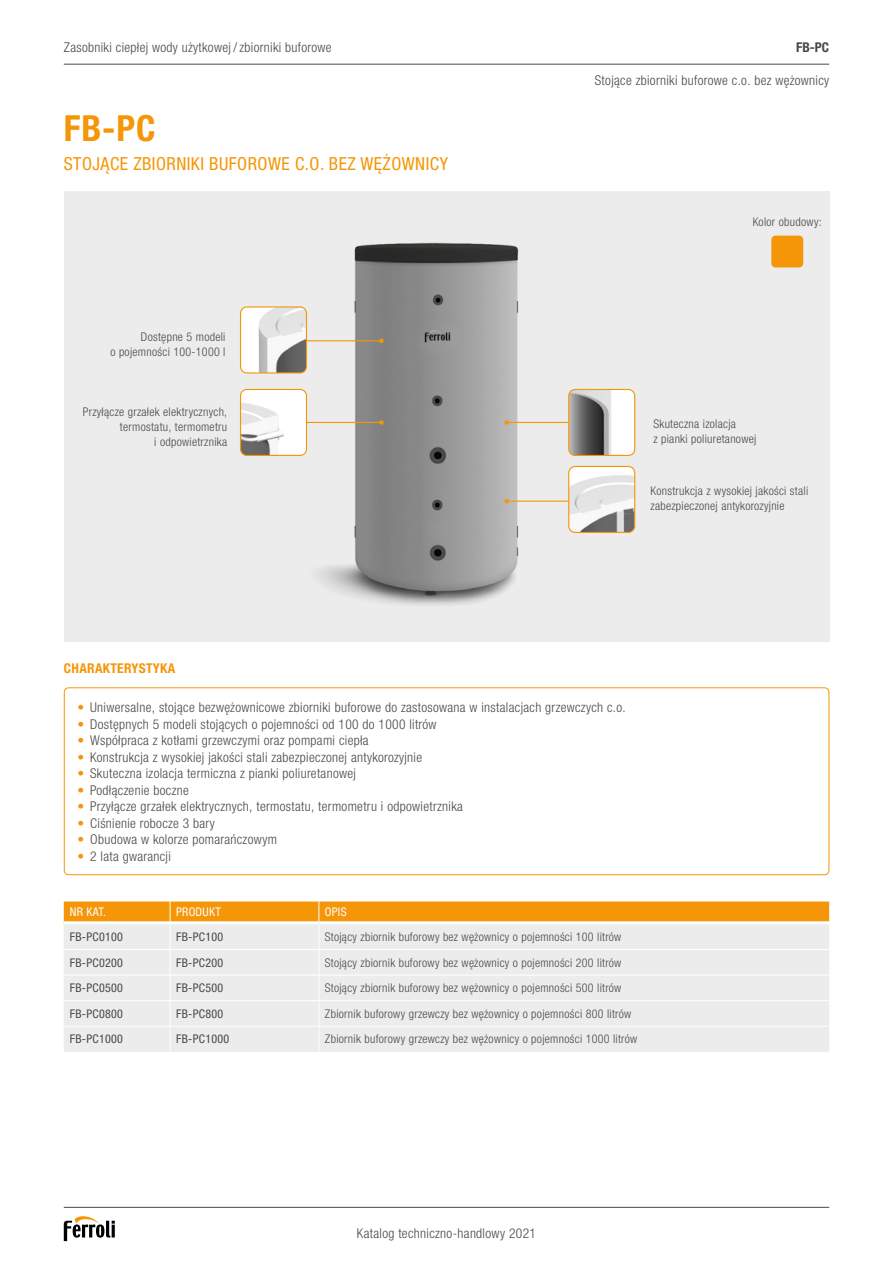
<style>
.page{position:relative;width:893px;height:1263px;background:#fff}
.page>*{position:absolute;margin:0;border:0;box-sizing:border-box;transform-origin:0 0}
.t1{font:700 condensed 36px "Helvetica Neue LTW1 G";color:#f49608}
.t2{font:condensed 18px "Helvetica Neue LTW1 G";letter-spacing:.025em;color:#f49608}
.t3{font:300 condensed 13.5px "Helvetica Neue LTW1 G";letter-spacing:.025em;color:#484847}
.t4{font:700 condensed 13.5px "Helvetica Neue LTW1 G";letter-spacing:.025em;color:#f49608}
.t5{font:700 condensed 13.5px "Helvetica Neue LTW1 G";color:#484847}
.t6{font:300 condensed 12px/15px "Helvetica Neue LTW1 G";letter-spacing:.025em;color:#484847;text-align:right}
.t7{font:condensed 12px "Helvetica Neue LTW1 G";letter-spacing:.025em;color:#484847}
.t8{font:condensed 12px "Helvetica Neue LTW1 G";letter-spacing:.025em;color:#fff}
.s1{color:#f49608}
</style>
<div class="page">
<svg style="left:64px;top:901px;width:765px;height:151px;background:#eee1cf"></svg>
<hr style="left:64px;top:1207px;width:765px;height:1px;background:#484847">
<svg style="left:64px;top:1216px;width:51px;height:25px"></svg>
<hr style="left:64px;top:64px;width:765px;height:1px;background:#484847">
<div style="left:64px;top:191px;width:765px;height:451px;background:#ececec"></div>
<img style="left:271px;top:242px;width:327px;height:363px">
<div style="left:64px;top:687px;width:765px;height:188px;border:1px solid #f49608;border-radius:4px"></div>
<hr style="left:507px;top:422px;width:68px;height:1px;background:#f49608">
<svg style="left:504px;top:420px;width:5px;height:5px"></svg>
<hr style="left:283px;top:422px;width:98px;height:1px;background:#f49608">
<svg style="left:379px;top:420px;width:5px;height:5px"></svg>
<hr style="left:507px;top:501px;width:66px;height:1px;background:#f49608">
<svg style="left:504px;top:499px;width:5px;height:4px"></svg>
<hr style="left:288px;top:340px;width:93px;height:1px;background:#f49608">
<svg style="left:379px;top:339px;width:5px;height:4px"></svg>
<img style="left:569px;top:466px;width:66px;height:66px">
<div style="left:568px;top:466px;width:67px;height:67px;border:1px solid #f49608;border-radius:6px"></div>
<img style="left:241px;top:307px;width:65px;height:66px">
<div style="left:240px;top:306px;width:67px;height:67px;border:1px solid #f49608;border-radius:6px"></div>
<img style="left:242px;top:389px;width:64px;height:66px">
<div style="left:240px;top:389px;width:67px;height:67px;border:1px solid #f49608;border-radius:6px"></div>
<div style="left:569px;top:389px;width:66px;height:66px;background:#fff;border-radius:6px"></div>
<img style="left:569px;top:389px;width:42px;height:66px">
<div style="left:568px;top:389px;width:67px;height:67px;border:1px solid #f49608;border-radius:6px"></div>
<div style="left:771px;top:236px;width:32px;height:31px;background:#f49608;border-radius:4px"></div>
<p class="t3" style="left:64px;top:40px;width:269px">Zasobniki ciepłej wody użytkowej /zbiorniki buforowe</p>
<h1 class="t1" style="left:64px;top:106px;width:93px">FB-PC</h1>
<h2 class="t2" style="left:64px;top:153px;width:386px">STOJĄCE ZBIORNIKI BUFOROWE C.O. BEZ WĘŻOWNICY</h2>
<p class="t6" style="left:110px;top:329px;width:117px">Dostępne 5 modeli<br>o pojemności 100-1000 l</p>
<p class="t5" style="left:796px;top:39px;width:35px">FB-PC</p>
<p class="t3" style="left:595px;top:72px;width:236px">Stojące zbiorniki buforowe c.o. bez wężownicy</p>
<p class="t6" style="left:753px;top:214px;width:70px">Kolor obudowy:</p>
<p class="t6" style="left:83px;top:405px;width:146px">Przyłącze grzałek elektrycznych, termostatu, termometru<br>i odpowietrznika</p>
<p class="t6" style="left:653px;top:416px;width:104px;text-align:left">Skuteczna izolacja<br>z pianki poliuretanowej</p>
<p class="t6" style="left:651px;top:484px;width:159px;text-align:left">Konstrukcja z wysokiej jakości stali zabezpieczonej antykorozyjnie</p>
<p class="t4" style="left:64px;top:660px;width:113px">CHARAKTERYSTYKA</p>
<p class="t3" style="left:77px;top:699px;width:550px"><span class="s1">•</span> Uniwersalne, stojące bezwężownicowe zbiorniki buforowe do zastosowana w instalacjach grzewczych c.o.</p>
<p class="t3" style="left:77px;top:716px;width:361px"><span class="s1">•</span> Dostępnych 5 modeli stojących o pojemności od 100 do 1000 litrów</p>
<p class="t3" style="left:77px;top:732px;width:293px"><span class="s1">•</span> Współpraca z kotłami grzewczymi oraz pompami ciepła</p>
<p class="t3" style="left:77px;top:749px;width:346px"><span class="s1">•</span> Konstrukcja z wysokiej jakości stali zabezpieczonej antykorozyjnie</p>
<p class="t3" style="left:77px;top:765px;width:280px"><span class="s1">•</span> Skuteczna izolacja termiczna z pianki poliuretanowej</p>
<p class="t3" style="left:77px;top:782px;width:113px"><span class="s1">•</span> Podłączenie boczne</p>
<p class="t3" style="left:77px;top:798px;width:387px"><span class="s1">•</span> Przyłącze grzałek elektrycznych, termostatu, termometru i odpowietrznika</p>
<p class="t3" style="left:77px;top:815px;width:139px"><span class="s1">•</span> Ciśnienie robocze 3 bary</p>
<p class="t3" style="left:77px;top:831px;width:201px"><span class="s1">•</span> Obudowa w kolorze pomarańczowym</p>
<p class="t3" style="left:77px;top:848px;width:95px"><span class="s1">•</span> 2 lata gwarancji</p>
<p class="t8" style="left:70px;top:905px;width:38px">NR KAT.</p>
<p class="t8" style="left:176px;top:905px;width:46px">PRODUKT</p>
<p class="t8" style="left:325px;top:905px;width:23px">OPIS</p>
<p class="t7" style="left:70px;top:930px;width:55px">FB-PC0100</p>
<p class="t7" style="left:176px;top:930px;width:49px">FB-PC100</p>
<p class="t6" style="left:325px;top:929px;width:298px">Stojący zbiornik buforowy bez wężownicy o pojemności 100 litrów</p>
<p class="t7" style="left:70px;top:955px;width:55px">FB-PC0200</p>
<p class="t7" style="left:176px;top:955px;width:49px">FB-PC200</p>
<p class="t6" style="left:325px;top:955px;width:298px">Stojący zbiornik buforowy bez wężownicy o pojemności 200 litrów</p>
<p class="t7" style="left:70px;top:981px;width:55px">FB-PC0500</p>
<p class="t7" style="left:176px;top:981px;width:49px">FB-PC500</p>
<p class="t6" style="left:325px;top:980px;width:298px">Stojący zbiornik buforowy bez wężownicy o pojemności 500 litrów</p>
<p class="t7" style="left:70px;top:1006px;width:55px">FB-PC0800</p>
<p class="t7" style="left:176px;top:1006px;width:49px">FB-PC800</p>
<p class="t6" style="left:325px;top:1006px;width:308px">Zbiornik buforowy grzewczy bez wężownicy o pojemności 800 litrów</p>
<p class="t7" style="left:70px;top:1032px;width:55px">FB-PC1000</p>
<p class="t7" style="left:176px;top:1032px;width:55px">FB-PC1000</p>
<p class="t6" style="left:325px;top:1032px;width:314px">Zbiornik buforowy grzewczy bez wężownicy o pojemności 1000 litrów</p>
<p class="t3" style="left:357px;top:1225px;width:181px">Katalog techniczno-handlowy 2021</p>
</div>
